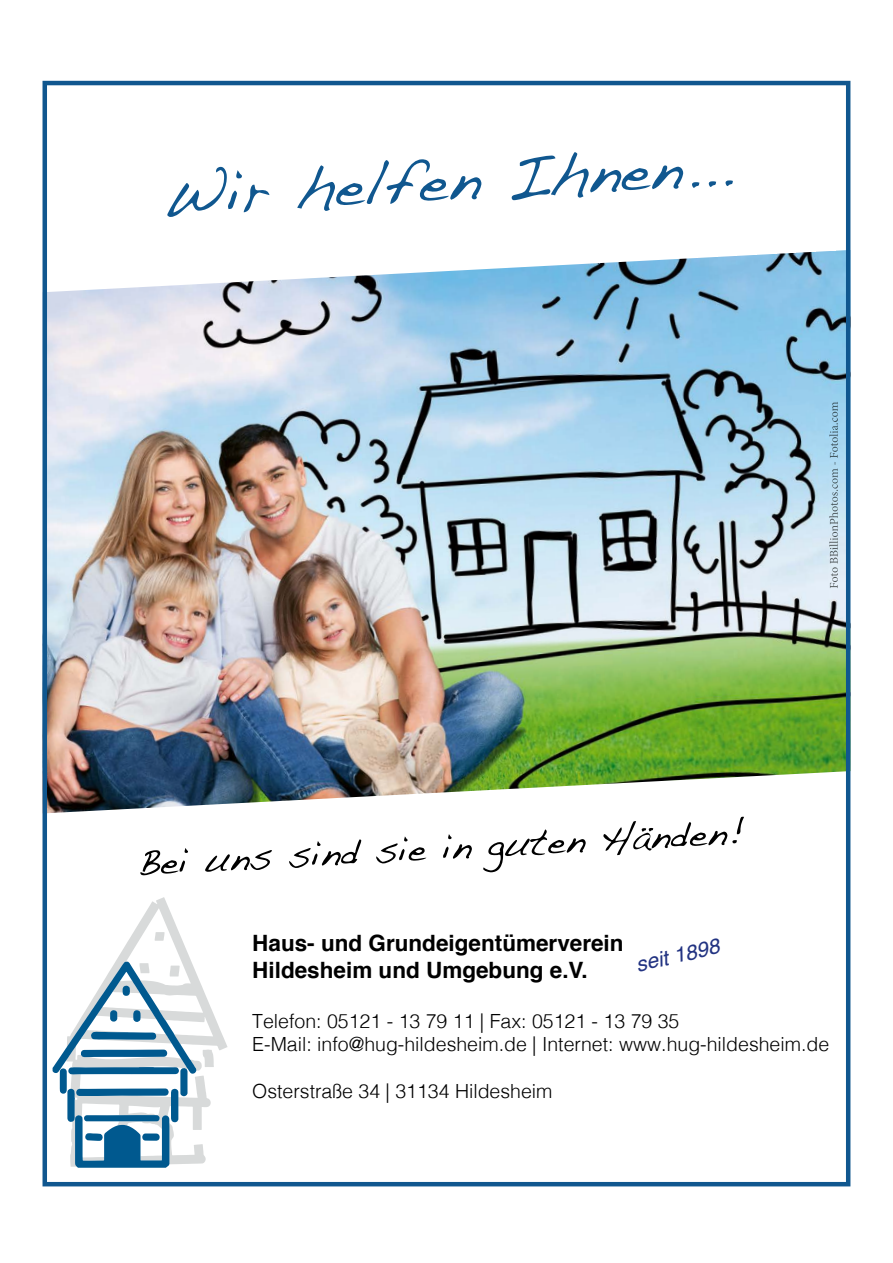
<style>
.page{position:relative;width:893px;height:1263px;background:#fff}
.page>*{position:absolute;margin:0;border:0;box-sizing:border-box;transform-origin:0 0}
.t1{font:700 22.5px/27px "Helvetica";color:#000}
.t2{font:italic 21px "Helvetica";color:#223382}
.t3{font:300 19.5px/23.4px "Helvetica";color:#000}
</style>
<div class="page">
<img style="left:43px;top:81px;width:807px;height:1105px">
<img style="left:829px;top:402px;width:9px;height:186px">
<svg style="left:167px;top:152px;width:566px;height:65px"></svg>
<svg style="left:140px;top:817px;width:604px;height:58px"></svg>
<svg style="left:53px;top:897px;width:175px;height:271px"></svg>
<p class="t1" style="left:252px;top:929px;width:373px">Haus- und Grundeigentümerverein<br>Hildesheim und Umgebung e.V.</p>
<p class="t3" style="left:252px;top:1008px;width:578px">Telefon: 05121 - 13 79 11 | Fax: 05121 - 13 79 35<br>E-Mail: info@hug-hildesheim.de | Internet: www.hug-hildesheim.de</p>
<p class="t3" style="left:252px;top:1078px;width:302px">Osterstraße 34 | 31134 Hildesheim</p>
<p class="t2" style="left:632px;top:948px;width:87px;rotate:-13deg">seit 1898</p>
</div>
